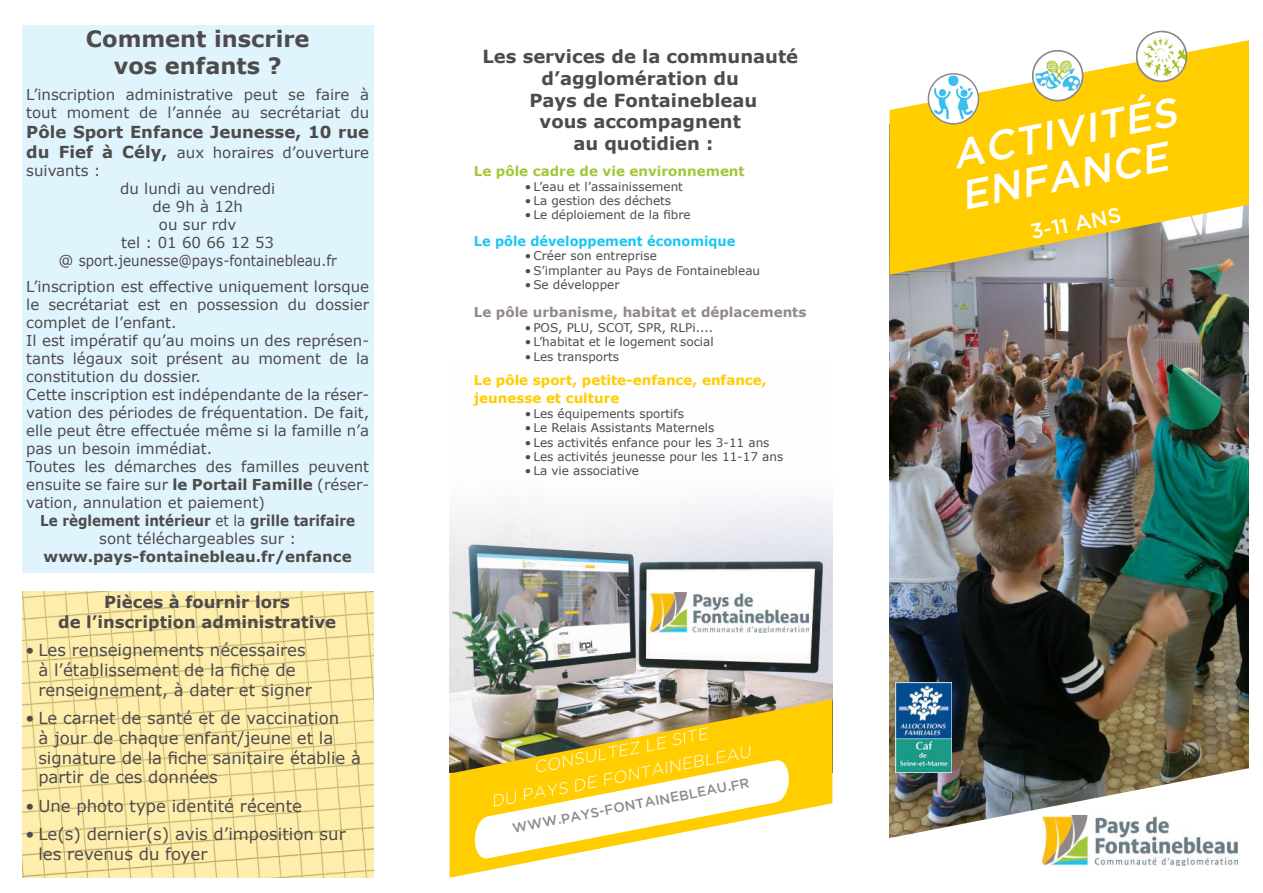
<style>
.page{position:relative;width:1263px;height:893px;background:#fff}
.page>*{position:absolute;margin:0;border:0;box-sizing:border-box;transform-origin:0 0}
.t1{font:italic 500 40.5px/42px "Gotham";color:#fff}
.t2{font:700 22.5px/27px "Verdana";color:#4e4b4c;text-align:center}
.t3{font:500 21px "Gotham";color:#fff}
.t4{font:700 18px/21.6px "Verdana";color:#4e4b4c;text-align:center}
.t5{font:16.5px/19.8px "Verdana";color:#4e4b4c}
.t6{font:700 16.5px/19.8px "Verdana";color:#4e4b4c;text-align:center}
.t7{font:italic 300 16.5px/25.5px "Gotham";color:#fff}
.t8{font:15px/18px "Verdana";color:#4e4b4c}
.t9{font:700 15px/18px "Verdana";color:#4e4b4c;text-align:center;scale:.9 1}
.t10{font:700 15px "Verdana";color:#4e4b4c}
.t11{font:700 13.5px/18px "Verdana";color:#ffcd00}
.t12{font:700 13.5px "Verdana";color:#91888a}
.t13{font:700 13.5px "Verdana";color:#a3c738}
.t14{font:700 13.5px "Verdana";color:#1cc6f4;scale:.96 1}
.t15{font:500 13.5px "Gotham";color:#91888a}
.t16{font:12px "Verdana";color:#4e4b4c}
.s1{font-weight:700;font-size:16.5px}
.s2{font-weight:700}
.s3{font-weight:400}
</style>
<div class="page">
<img style="left:22px;top:591px;width:351px;height:287px">
<img style="left:889px;top:275px;width:360px;height:490px">
<svg style="left:889px;top:40px;width:360px;height:235px;background:#f0cc3a"></svg>
<svg style="left:1032px;top:50px;width:51px;height:51px"></svg>
<img style="left:1035px;top:60px;width:45px;height:31px">
<div style="left:1033px;top:51px;width:50px;height:50px;border:1px solid #91888a;border-radius:50%"></div>
<svg style="left:1137px;top:31px;width:49px;height:50px"></svg>
<div style="left:1136px;top:31px;width:51px;height:51px;border:2px solid #91888a;border-radius:50%"></div>
<img style="left:1142px;top:37px;width:44px;height:40px">
<div style="left:1136px;top:31px;width:50px;height:51px;border:1px solid #91888a;border-radius:50%"></div>
<img style="left:889px;top:765px;width:360px;height:101px">
<img style="left:450px;top:500px;width:382px;height:199px">
<svg style="left:928px;top:74px;width:50px;height:50px"></svg>
<img style="left:934px;top:76px;width:39px;height:43px">
<div style="left:928px;top:73px;width:51px;height:52px;border:2px solid #91888a;border-radius:50%"></div>
<img style="left:450px;top:699px;width:382px;height:179px">
<svg style="left:475px;top:758px;width:314px;height:103px"></svg>
<img style="left:1043px;top:815px;width:194px;height:50px">
<div style="left:651px;top:572px;width:158px;height:81px;background:#fff"></div>
<img style="left:651px;top:592px;width:158px;height:41px">
<div style="left:22px;top:25px;width:351px;height:547px;background:#e0f4fd"></div>
<img style="left:896px;top:682px;width:55px;height:90px">
<h2 class="t2" style="left:86px;top:24px;width:225px">Comment inscrire vos enfants ?</h2>
<p class="t8" style="left:26px;top:85px;width:344px">L’inscription administrative peut se faire à tout moment de l’année au secrétariat du</p>
<p class="t6" style="left:26px;top:122px;width:344px">Pôle Sport Enfance Jeunesse, 10 rue</p>
<p class="t8" style="left:26px;top:143px;width:344px"><span class="s1">du Fief à Cély,</span> aux horaires d’ouverture</p>
<p class="t8" style="left:26px;top:161px;width:76px">suivants :</p>
<p class="t8" style="left:120px;top:179px;width:157px">du lundi au vendredi</p>
<p class="t8" style="left:152px;top:197px;width:92px">de 9h à 12h</p>
<p class="t8" style="left:159px;top:215px;width:79px">ou sur rdv</p>
<p class="t8" style="left:121px;top:233px;width:154px">tel : 01 60 66 12 53</p>
<p class="t8" style="left:59px;top:251px;width:280px">@ sport.jeunesse@pays-fontainebleau.fr</p>
<p class="t8" style="left:26px;top:278px;width:344px">L’inscription est effective uniquement lorsque le secrétariat est en possession du dossier complet de l’enfant.<br>Il est impératif qu’au moins un des représen&shy;tants légaux soit présent au moment de la constitution du dossier.<br>Cette inscription est indépendante de la réser&shy;vation des périodes de fréquentation. De fait, elle peut être effectuée même si la famille n’a pas un besoin immédiat.<br>Toutes les démarches des familles peuvent ensuite se faire sur <span class="s2">le Portail Famille</span> (réser&shy;vation, annulation et paiement)</p>
<p class="t9" style="left:40px;top:511px;width:351px">Le règlement intérieur <span class="s3">et la</span> grille tarifaire <span class="s3">sont téléchargeables sur :</span></p>
<p class="t10" style="left:44px;top:546px;width:310px">www.pays-fontainebleau.fr/enfance</p>
<p class="t6" style="left:58px;top:592px;width:279px">Pièces à fournir lors<br>de l’inscription administrative</p>
<p class="t5" style="left:38px;top:640px;width:275px;text-indent:-13px">• Les renseignements nécessaires à l’établissement de la fiche de renseignement, à dater et signer</p>
<p class="t5" style="left:38px;top:708px;width:324px;text-indent:-13px">• Le carnet de santé et de vaccination<br>à jour de chaque enfant/jeune et la signature de la fiche sanitaire établie à partir de ces données</p>
<p class="t5" style="left:26px;top:796px;width:278px">• Une photo type identité récente</p>
<p class="t5" style="left:38px;top:824px;width:309px;text-indent:-13px">• Le(s) dernier(s) avis d’imposition sur les revenus du foyer</p>
<p class="t4" style="left:482px;top:46px;width:317px">Les services de la communauté d’agglomération du<br>Pays de Fontainebleau<br>vous accompagnent<br>au quotidien :</p>
<p class="t13" style="left:474px;top:162px;width:272px">Le pôle cadre de vie environnement</p>
<p class="t16" style="left:525px;top:178px;width:160px">• L’eau et l’assainissement</p>
<p class="t16" style="left:525px;top:192px;width:148px">• La gestion des déchets</p>
<p class="t16" style="left:525px;top:207px;width:167px">• Le déploiement de la fibre</p>
<p class="t14" style="left:474px;top:231px;width:274px">Le pôle développement économique</p>
<p class="t16" style="left:525px;top:248px;width:134px">• Créer son entreprise</p>
<p class="t16" style="left:525px;top:262px;width:237px">• S’implanter au Pays de Fontainebleau</p>
<p class="t16" style="left:525px;top:277px;width:96px">• Se développer</p>
<p class="t12" style="left:474px;top:303px;width:334px">Le pôle urbanisme, habitat et déplacements</p>
<p class="t16" style="left:525px;top:319px;width:190px">• POS, PLU, SCOT, SPR, RLPi....</p>
<p class="t16" style="left:525px;top:334px;width:190px">• L’habitat et le logement social</p>
<p class="t16" style="left:525px;top:348px;width:96px">• Les transports</p>
<p class="t11" style="left:474px;top:371px;width:294px">Le pôle sport, petite-enfance, enfance, jeunesse et culture</p>
<p class="t16" style="left:525px;top:405px;width:161px">• Les équipements sportifs</p>
<p class="t16" style="left:525px;top:420px;width:191px">• Le Relais Assistants Maternels</p>
<p class="t16" style="left:525px;top:434px;width:246px">• Les activités enfance pour les 3-11 ans</p>
<p class="t16" style="left:525px;top:448px;width:260px">• Les activités jeunesse pour les 11-17 ans</p>
<p class="t16" style="left:525px;top:463px;width:116px">• La vie associative</p>
<p class="t7" style="left:484px;top:764px;width:266px;text-indent:49px;rotate:-11deg">CONSULTEZ LE SITE<br>DU PAYS DE FONTAINEBLEAU</p>
<p class="t15" style="left:511px;top:821px;width:242px;rotate:-11deg">WWW.PAYS-FONTAINEBLEAU.FR</p>
<h1 class="t1" style="left:948px;top:133px;width:230px;rotate:-11deg">ACTIVITÉS<br>ENFANCE</h1>
<h3 class="t3" style="left:1028px;top:220px;width:93px;rotate:-11deg">3-11 ANS</h3>
</div>
